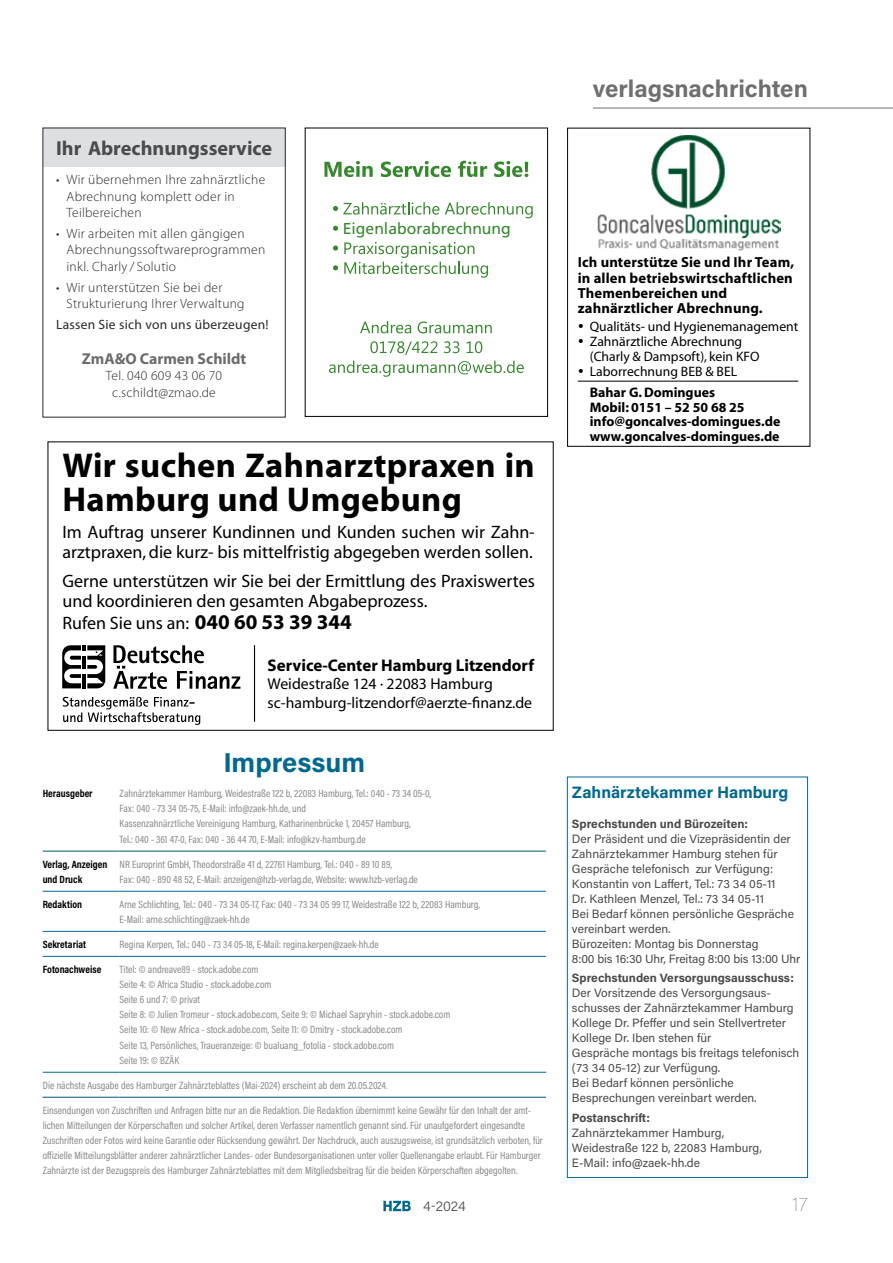
<style>
.page{position:relative;width:893px;height:1263px;background:#fff}
.page>*{position:absolute;margin:0;border:0;box-sizing:border-box;transform-origin:0 0}
.t1{font:700 34.5px/34.5px "Myriad";letter-spacing:.01em;color:#000}
.t2{font:700 27.3px "Acumin Pro";color:#006992}
.t3{font:700 24px "Acumin Pro";letter-spacing:-.005em;color:#706f6f}
.t4{font:700 20.25px "Myriad Pro";color:#4a4b4b}
.t5{font:100 19.5px "Acumin Pro";color:#4a4a49}
.t6{font:18px/21px "Myriad";color:#000}
.t7{font:700 16.8px "Myriad";color:#000}
.t8{font:700 16.5px "Acumin Pro";color:#006992}
.t9{font:15.75px/18.8px "Myriad";color:#000}
.t10{font:15.75px "Frutiger";color:#35892c}
.t11{font:700 15.75px "Myriad Pro";color:#6b6c6d}
.t12{font:700 14.7px/15.3px "Myriad";letter-spacing:.01em;color:#000}
.t13{font:700 13.8px/14.7px "Myriad";color:#000}
.t14{font:13.65px/14.2px "Myriad";color:#000}
.t15{font:300 13.5px/16.5px "Myriad Pro";letter-spacing:.02em;color:#282828}
.t16{font:13.5px "Myriad Pro";letter-spacing:.02em;color:#282828}
.t17{font:300 13.5px "Acumin Pro";color:#4a4a49}
.t18{font:12px/15px "Acumin Pro";color:#4a4a49}
.t19{font:700 12px "Acumin Pro";color:#4a4a49}
.t20{font:10.65px/15.1px "Acumin Pro Cond";color:#878787}
.t21{font:700 10.65px/15.1px "Acumin Pro Cond";color:#000}
.s1{font-weight:700;font-size:21px}
</style>
<div class="page">
<hr style="left:593px;top:108px;width:300px;height:1px;background:#706f6f">
<svg style="left:383px;top:1201px;width:28px;height:10px"></svg>
<div style="left:567px;top:777px;width:241px;height:401px;border:1px solid #006992"></div>
<svg style="left:42px;top:127px;width:244px;height:291px"></svg>
<div style="left:43px;top:128px;width:242px;height:38px;background:#dedfe3"></div>
<svg style="left:304px;top:127px;width:245px;height:290px"></svg>
<div style="left:305px;top:128px;width:243px;height:289px;border:1px solid #000"></div>
<svg style="left:324px;top:161px;width:49px;height:16px"></svg>
<svg style="left:381px;top:161px;width:70px;height:16px"></svg>
<svg style="left:458px;top:161px;width:29px;height:16px"></svg>
<svg style="left:494px;top:161px;width:34px;height:16px"></svg>
<svg style="left:333px;top:202px;width:106px;height:13px"></svg>
<svg style="left:445px;top:202px;width:88px;height:16px"></svg>
<svg style="left:333px;top:226px;width:5px;height:5px"></svg>
<svg style="left:333px;top:246px;width:5px;height:5px"></svg>
<svg style="left:333px;top:265px;width:5px;height:5px"></svg>
<svg style="left:344px;top:242px;width:144px;height:36px"></svg>
<svg style="left:360px;top:321px;width:51px;height:12px"></svg>
<svg style="left:418px;top:321px;width:74px;height:12px"></svg>
<svg style="left:370px;top:341px;width:67px;height:14px"></svg>
<svg style="left:444px;top:341px;width:16px;height:12px"></svg>
<svg style="left:467px;top:341px;width:15px;height:12px"></svg>
<svg style="left:329px;top:361px;width:195px;height:16px"></svg>
<svg style="left:43px;top:850px;width:503px;height:1px"></svg>
<svg style="left:43px;top:890px;width:503px;height:207px"></svg>
<hr style="left:43px;top:851px;width:77px;height:1px;background:#005580">
<hr style="left:120px;top:851px;width:426px;height:1px;background:#005580">
<hr style="left:43px;top:891px;width:77px;height:1px;background:#006992">
<hr style="left:120px;top:891px;width:426px;height:1px;background:#006992">
<hr style="left:43px;top:931px;width:77px;height:1px;background:#006992">
<hr style="left:120px;top:931px;width:426px;height:1px;background:#006992">
<hr style="left:43px;top:956px;width:77px;height:1px;background:#006992">
<hr style="left:120px;top:956px;width:426px;height:1px;background:#006992">
<hr style="left:43px;top:1072px;width:77px;height:1px;background:#006992">
<hr style="left:120px;top:1072px;width:426px;height:1px;background:#006992">
<hr style="left:43px;top:1097px;width:77px;height:1px;background:#005580">
<hr style="left:120px;top:1097px;width:426px;height:1px;background:#005580">
<svg style="left:567px;top:127px;width:244px;height:320px"></svg>
<div style="left:567px;top:128px;width:243px;height:319px;border:1px solid #000"></div>
<img style="left:596px;top:135px;width:184px;height:116px">
<hr style="left:578px;top:381px;width:220px;height:1px;background:#000">
<div style="left:48px;top:441px;width:506px;height:290px;border:1px solid #000"></div>
<svg style="left:62px;top:645px;width:178px;height:80px"></svg>
<hr style="left:254px;top:645px;width:1px;height:77px;background:#000">
<h3 class="t4" style="left:56px;top:135px;width:218px">Ihr Abrechnungsservice</h3>
<p class="t15" style="left:67px;top:171px;width:200px;text-indent:-11px">• Wir übernehmen Ihre zahnärztliche<br>Abrechnung komplett oder in<br>Teilbereichen</p>
<p class="t15" style="left:67px;top:225px;width:200px;text-indent:-11px">• Wir arbeiten mit allen gängigen<br>Abrechnungssoftwareprogrammen inkl. Charly / Solutio</p>
<p class="t15" style="left:67px;top:279px;width:180px;text-indent:-11px">• Wir unterstützen Sie bei der<br>Strukturierung Ihrer Verwaltung</p>
<p class="t16" style="left:56px;top:316px;width:214px">Lassen Sie sich von uns überzeugen!</p>
<h3 class="t11" style="left:82px;top:348px;width:166px">ZmA&amp;O Carmen Schildt</h3>
<p class="t15" style="left:106px;top:368px;width:118px;text-align:center">Tel. 040 609 43 06 70 c.schildt@zmao.de</p>
<h3 class="t10" style="left:343px;top:219px;width:170px">Eigenlaborabrechnung</h3>
<h1 class="t1" style="left:62px;top:449px;width:474px">Wir suchen Zahnarztpraxen in<br>Hamburg und Umgebung</h1>
<h3 class="t6" style="left:62px;top:522px;width:474px;line-height:20.2px">Im Auftrag unserer Kundinnen und Kunden suchen wir Zahn&shy;arztpraxen, die kurz- bis mittelfristig abgegeben werden sollen.</h3>
<h3 class="t6" style="left:62px;top:571px;width:474px">Gerne unterstützen wir Sie bei der Ermittlung des Praxiswertes und koordinieren den gesamten Abgabeprozess.<br>Rufen Sie uns an: <span class="s1">040 60 53 39 344</span></h3>
<h3 class="t7" style="left:268px;top:656px;width:268px">Service-Center Hamburg Litzendorf</h3>
<h3 class="t9" style="left:268px;top:675px;width:266px">Weidestraße 124 · 22083 Hamburg sc-hamburg-litzendorf@aerzte-finanz.de</h3>
<h2 class="t2" style="left:224px;top:743px;width:143px">Impressum</h2>
<p class="t21" style="left:43px;top:785px;width:51px">Herausgeber</p>
<p class="t20" style="left:120px;top:786px;width:313px">Zahnärztekammer Hamburg, Weidestraße 122 b, 22083 Hamburg, Tel.: 040 - 73 34 05-0, Fax: 040 - 73 34 05-75, E-Mail: info@zaek-hh.de, und<br>Kassenzahnärztliche Vereinigung Hamburg, Katharinenbrücke 1, 20457 Hamburg,<br>Tel.: 040 - 361 47-0, Fax: 040 - 36 44 70, E-Mail: info@kzv-hamburg.de</p>
<p class="t21" style="left:43px;top:856px;width:66px">Verlag, Anzeigen und Druck</p>
<p class="t20" style="left:120px;top:856px;width:300px">NR Europrint GmbH, Theodorstraße 41 d, 22761 Hamburg, Tel.: 040 - 89 10 89,<br>Fax: 040 - 890 48 52, E-Mail: anzeigen@hzb-verlag.de, Website: www.hzb-verlag.de</p>
<p class="t21" style="left:43px;top:896px;width:41px">Redaktion</p>
<p class="t20" style="left:120px;top:896px;width:362px">Arne Schlichting, Tel.: 040 - 73 34 05-17, Fax: 040 - 73 34 05 99 17, Weidestraße 122 b, 22083 Hamburg,<br>E-Mail: arne.schlichting@zaek-hh.de</p>
<p class="t21" style="left:43px;top:936px;width:45px">Sekretariat</p>
<p class="t20" style="left:120px;top:936px;width:261px">Regina Kerpen, Tel.: 040 - 73 34 05-18, E-Mail: regina.kerpen@zaek-hh.de</p>
<p class="t21" style="left:43px;top:961px;width:60px">Fotonachweise</p>
<p class="t20" style="left:120px;top:961px;width:332px">Titel: © andreave89 - stock.adobe.com<br>Seite 4: © Africa Studio - stock.adobe.com<br>Seite 6 und 7: © privat<br>Seite 8: © Julien Tromeur - stock.adobe.com, Seite 9: © Michael Sapryhin - stock.adobe.com Seite 10: © New Africa - stock.adobe.com, Seite 11: © Dmitry - stock.adobe.com<br>Seite 13, Persönliches, Traueranzeige: © bualuang_fotolia - stock.adobe.com<br>Seite 19: © BZÄK</p>
<p class="t20" style="left:43px;top:1077px;width:346px">Die nächste Ausgabe des Hamburger Zahnärzteblattes (Mai-2024) erscheint ab dem 20.05.2024.</p>
<p class="t20" style="left:43px;top:1102px;width:502px">Einsendungen von Zuschriften und Anfragen bitte nur an die Redaktion. Die Redaktion übernimmt keine Gewähr für den Inhalt der amt&shy;lichen Mitteilungen der Körperschaften und solcher Artikel, deren Verfasser namentlich genannt sind. Für unaufgefordert eingesandte Zuschriften oder Fotos wird keine Garantie oder Rücksendung gewährt. Der Nachdruck, auch auszugsweise, ist grundsätzlich verboten, für offizielle Mitteilungsblätter anderer zahnärztlicher Landes- oder Bundesorganisationen unter voller Quellenangabe erlaubt. Für Hamburger Zahnärzte ist der Bezugspreis des Hamburger Zahnärzteblattes mit dem Mitgliedsbeitrag für die beiden Körperschaften abgegolten.</p>
<h3 class="t3" style="left:593px;top:71px;width:216px">verlagsnachrichten</h3>
<h3 class="t12" style="left:578px;top:255px;width:218px">Ich unterstütze Sie und Ihr Team, in allen betriebswirtschaftlichen<br>Themenbereichen und zahnärztlicher Abrechnung.</h3>
<p class="t14" style="left:578px;top:320px;width:222px">• Qualitäts- und Hygienemanagement</p>
<p class="t14" style="left:590px;top:335px;width:171px;text-indent:-12px">• Zahnärztliche Abrechnung (Charly &amp; Dampsoft), kein KFO</p>
<p class="t14" style="left:578px;top:364px;width:161px">• Laborrechnung BEB &amp; BEL</p>
<p class="t13" style="left:590px;top:385px;width:192px">Bahar G. Domingues<br>Mobil: 0151 – 52 50 68 25 info@goncalves-domingues.de www.goncalves-domingues.de</p>
<h3 class="t8" style="left:572px;top:781px;width:218px">Zahnärztekammer Hamburg</h3>
<p class="t19" style="left:572px;top:815px;width:178px">Sprechstunden und Bürozeiten:</p>
<p class="t18" style="left:572px;top:831px;width:230px">Der Präsident und die Vizepräsidentin der Zahnärztekammer Hamburg stehen für Gespräche telefonisch zur Verfügung:<br>Konstantin von Laffert, Tel.: 73 34 05-11<br>Dr. Kathleen Menzel, Tel.: 73 34 05-11<br>Bei Bedarf können persönliche Gespräche vereinbart werden.<br>Bürozeiten: Montag bis Donnerstag<br>8:00 bis 16:30 Uhr, Freitag 8:00 bis 13:00 Uhr</p>
<p class="t19" style="left:572px;top:970px;width:223px">Sprechstunden Versorgungsausschuss:</p>
<p class="t18" style="left:572px;top:985px;width:229px">Der Vorsitzende des Versorgungsaus&shy;schusses der Zahnärztekammer Hamburg Kollege Dr. Pfeffer und sein Stellvertreter Kollege Dr. Iben stehen für<br>Gespräche montags bis freitags telefonisch (73 34 05-12) zur Verfügung.<br>Bei Bedarf können persönliche Besprechungen vereinbart werden.</p>
<p class="t19" style="left:572px;top:1109px;width:80px">Postanschrift:</p>
<p class="t18" style="left:572px;top:1124px;width:191px">Zahnärztekammer Hamburg,<br>Weidestraße 122 b, 22083 Hamburg,<br>E-Mail: info@zaek-hh.de</p>
<p class="t17" style="left:423px;top:1197px;width:44px">4-2024</p>
<h3 class="t5" style="left:792px;top:1191px;width:17px">17</h3>
</div>
